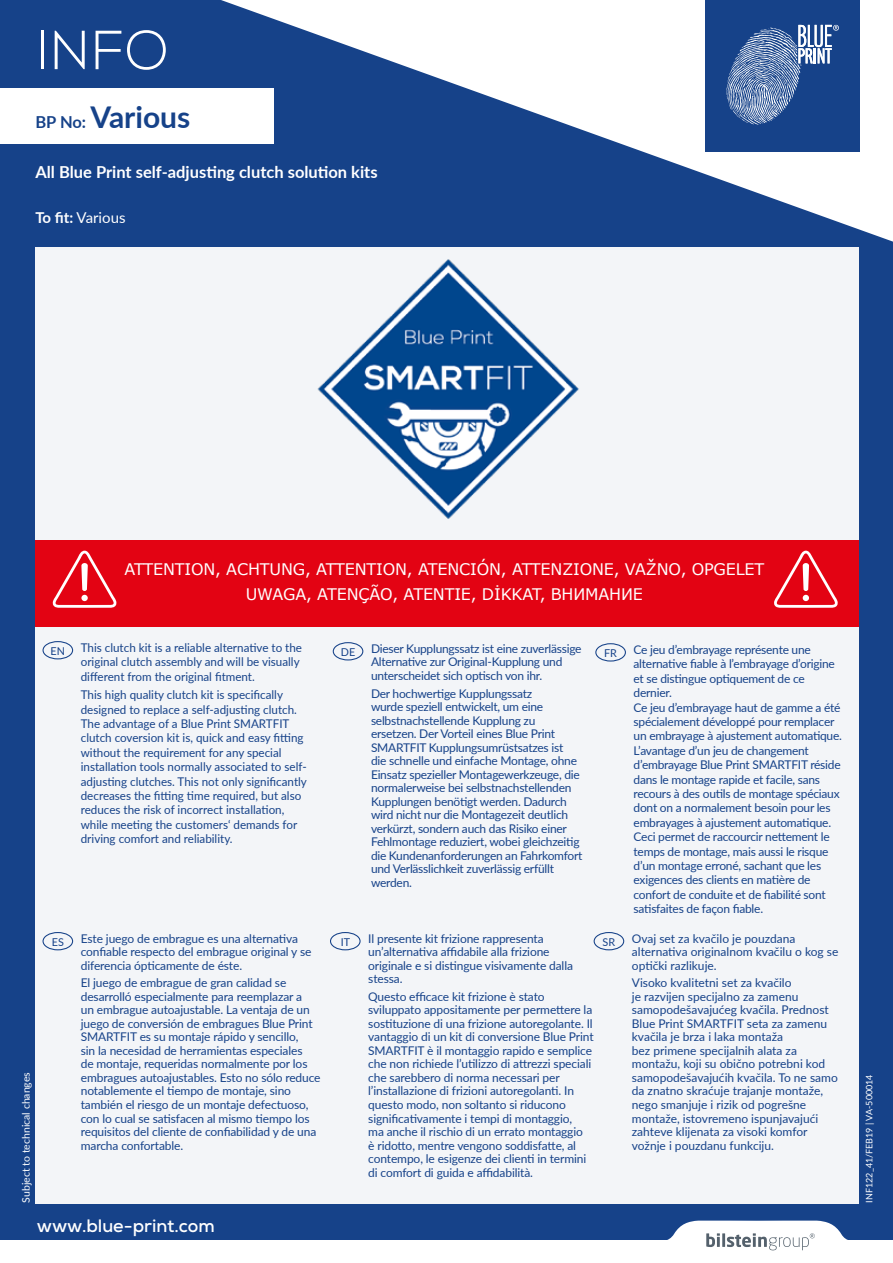
<style>
.page{position:relative;width:893px;height:1263px;background:#164289}
.page>*{position:absolute;margin:0;border:0;box-sizing:border-box;transform-origin:0 0}
.t1{font:300 54.9px "Nexa";color:#fff}
.t2{font:700 30px "Lato";color:#164289}
.t3{font:700 18px "Nexa";color:#fff}
.t4{font:700 16.5px "Lato";color:#fff}
.t5{font:15.9px/25.2px "Verdana";letter-spacing:-.01em;color:#fff;text-align:center}
.t6{font:15px "Lato";color:#fff}
.t7{font:12px/13.5px "Lato";letter-spacing:-.01em;color:#164289}
.t8{font:10.8px "Lato";color:#164289}
.t9{font:10.5px "Lato";color:#fff}
.t10{font:9px "Lato";color:#fff}
.s1{font-size:16.5px}
.s2{font-weight:700}
</style>
<div class="page">
<div style="left:0;top:1241px;width:893px;height:22px;background:#fff"></div>
<svg style="left:45px;top:1220px;width:848px;height:31px"></svg>
<div style="left:35px;top:247px;width:824px;height:956px;background:#f3f5f8"></div>
<svg style="left:221px;top:0;width:672px;height:242px"></svg>
<div style="left:705px;top:0;width:155px;height:152px;background:#164289"></div>
<svg style="left:726px;top:25px;width:113px;height:100px"></svg>
<div style="left:0;top:88px;width:273px;height:56px;background:#fff"></div>
<div style="left:43px;top:641px;width:30px;height:18px;border:1px solid #164289;border-radius:50%"></div>
<div style="left:333px;top:642px;width:30px;height:18px;border:1px solid #164289;border-radius:50%"></div>
<div style="left:595px;top:643px;width:31px;height:18px;border:1px solid #164289;border-radius:50%"></div>
<div style="left:43px;top:932px;width:30px;height:18px;border:1px solid #164289;border-radius:50%"></div>
<div style="left:330px;top:932px;width:31px;height:18px;border:1px solid #164289;border-radius:50%"></div>
<div style="left:594px;top:932px;width:30px;height:18px;border:1px solid #164289;border-radius:50%"></div>
<img style="left:317px;top:259px;width:262px;height:260px">
<div style="left:35px;top:540px;width:823px;height:86px;background:#e30313"></div>
<svg style="left:53px;top:551px;width:64px;height:57px"></svg>
<svg style="left:774px;top:551px;width:64px;height:57px"></svg>
<h1 class="t1" style="left:35px;top:18px;width:135px">INFO</h1>
<h2 class="t2" style="left:35px;top:95px;width:156px"><span class="s1">BP No:</span> Various</h2>
<h3 class="t4" style="left:35px;top:160px;width:344px">All Blue Print self-adjusting clutch solution kits</h3>
<p class="t6" style="left:35px;top:207px;width:92px"><span class="s2">To fit:</span> Various</p>
<h3 class="t5" style="left:124px;top:556px;width:641px">ATTENTION, ACHTUNG, ATTENTION, ATENCIÓN, ATTENZIONE, VAŽNO, OPGELET<br>UWAGA, ATENÇÃO, ATENTIE, DİKKAT, ВНИМАНИЕ</h3>
<p class="t7" style="left:81px;top:640px;width:223px;line-height:14.4px">This clutch kit is a reliable alternative to the original clutch assembly and will be visually different from the original fitment.</p>
<p class="t7" style="left:81px;top:687px;width:228px;line-height:14.4px">This high quality clutch kit is specifically designed to replace a self-adjusting clutch.<br>The advantage of a Blue Print SMARTFIT clutch coversion kit is, quick and easy fitting without the requirement for any special installation tools normally associated to self&shy;adjusting clutches. This not only significantly decreases the fitting time required, but also reduces the risk of incorrect installation, while meeting the customers‘ demands for driving comfort and reliability.</p>
<p class="t7" style="left:371px;top:641px;width:212px">Dieser Kupplungssatz ist eine zuverlässige<br>Alternative zur Original-Kupplung und unterscheidet sich optisch von ihr.</p>
<p class="t7" style="left:371px;top:686px;width:213px">Der hochwertige Kupplungssatz<br>wurde speziell entwickelt, um eine selbstnachstellende Kupplung zu ersetzen. Der Vorteil eines Blue Print SMARTFIT Kupplungsumrüstsatzes ist<br>die schnelle und einfache Montage, ohne Einsatz spezieller Montagewerkzeuge, die normalerweise bei selbstnachstellenden Kupplungen benötigt werden. Dadurch wird nicht nur die Montagezeit deutlich verkürzt, sondern auch das Risiko einer Fehlmontage reduziert, wobei gleichzeitig die Kundenanforderungen an Fahrkomfort und Verlässlichkeit zuverlässig erfüllt werden.</p>
<p class="t8" style="left:51px;top:643px;width:16px">EN</p>
<p class="t8" style="left:341px;top:644px;width:16px">DE</p>
<p class="t8" style="left:604px;top:645px;width:14px">FR</p>
<p class="t7" style="left:634px;top:642px;width:210px;line-height:14.4px">Ce jeu d’embrayage représente une alternative fiable à l’embrayage d’origine et se distingue optiquement de ce dernier.<br>Ce jeu d’embrayage haut de gamme a été spécialement développé pour remplacer un embrayage à ajustement automatique.<br>L’avantage d’un jeu de changement d’embrayage Blue Print SMARTFIT réside dans le montage rapide et facile, sans recours à des outils de montage spéciaux dont on a normalement besoin pour les embrayages à ajustement automatique.<br>Ceci permet de raccourcir nettement le temps de montage, mais aussi le risque d’un montage erroné, sachant que les exigences des clients en matière de confort de conduite et de fiabilité sont satisfaites de façon fiable.</p>
<p class="t7" style="left:81px;top:931px;width:232px">Este juego de embrague es una alternativa confiable respecto del embrague original y se diferencia ópticamente de éste.</p>
<p class="t7" style="left:81px;top:976px;width:241px">El juego de embrague de gran calidad se desarrolló especialmente para reemplazar a<br>un embrague autoajustable. La ventaja de un juego de conversión de embragues Blue Print SMARTFIT es su montaje rápido y sencillo,<br>sin la necesidad de herramientas especiales<br>de montaje, requeridas normalmente por los embragues autoajustables. Esto no sólo reduce notablemente el tiempo de montaje, sino también el riesgo de un montaje defectuoso, con lo cual se satisfacen al mismo tiempo los requisitos del cliente de confiabilidad y de una marcha confortable.</p>
<p class="t7" style="left:368px;top:931px;width:206px">Il presente kit frizione rappresenta un’alternativa affidabile alla frizione originale e si distingue visivamente dalla stessa.</p>
<p class="t7" style="left:368px;top:989px;width:227px">Questo efficace kit frizione è stato sviluppato appositamente per permettere la sostituzione di una frizione autoregolante. Il vantaggio di un kit di conversione Blue Print SMARTFIT è il montaggio rapido e semplice che non richiede l’utilizzo di attrezzi speciali che sarebbero di norma necessari per l’installazione di frizioni autoregolanti. In questo modo, non soltanto si riducono significativamente i tempi di montaggio,<br>ma anche il rischio di un errato montaggio<br>è ridotto, mentre vengono soddisfatte, al contempo, le esigenze dei clienti in termini di comfort di guida e affidabilità.</p>
<p class="t7" style="left:632px;top:931px;width:208px">Ovaj set za kvačilo je pouzdana alternativa originalnom kvačilu o kog se optički razlikuje.</p>
<p class="t7" style="left:632px;top:976px;width:207px">Visoko kvalitetni set za kvačilo<br>je razvijen specijalno za zamenu samopodešavajućeg kvačila. Prednost Blue Print SMARTFIT seta za zamenu kvačila je brza i laka montaža<br>bez primene specijalnih alata za montažu, koji su obično potrebni kod samopodešavajućih kvačila. To ne samo da znatno skraćuje trajanje montaže, nego smanjuje i rizik od pogrešne montaže, istovremeno ispunjavajući zahteve klijenata za visoki komfor vožnje i pouzdanu funkciju.</p>
<p class="t8" style="left:52px;top:934px;width:14px">ES</p>
<p class="t8" style="left:341px;top:934px;width:11px">IT</p>
<p class="t8" style="left:603px;top:934px;width:14px">SR</p>
<p class="t9" style="left:18px;top:1202px;width:132px;rotate:-90deg">Subject to technical changes</p>
<p class="t10" style="left:863px;top:1202px;width:130px;rotate:-90deg">INF122_41/FEB19 | VA-500014</p>
<h3 class="t3" style="left:37px;top:1215px;width:180px">www.blue-print.com</h3>
</div>
